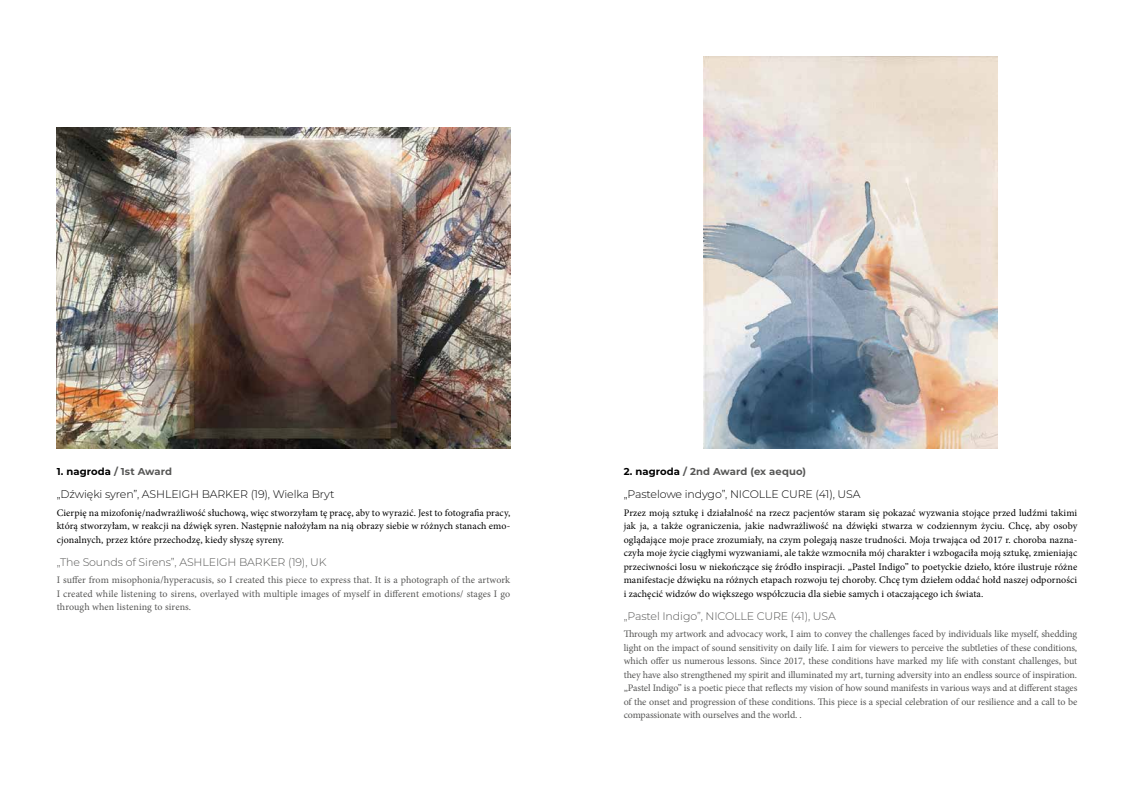
<style>
.page{position:relative;width:1134px;height:808px;background:#fff}
.page>*{position:absolute;margin:0;border:0;box-sizing:border-box;transform-origin:0 0}
.t1{font:300 11px "Montserrat";letter-spacing:-.01em;color:#000}
.t2{font:300 11px "Montserrat";letter-spacing:-.01em;color:#575756}
.t3{font:10px/13.5px "Minion Pro";letter-spacing:.01em;color:#000;text-align:justify}
.t4{font:10px/13.5px "Minion Pro";letter-spacing:-.005em;color:#575756;text-align:justify}
.t5{font:700 10px "Montserrat";letter-spacing:.01em;color:#575756}
.t6{font:700 10px "Montserrat";letter-spacing:.01em;color:#000}
.s1{color:#575756}
.s2{color:#000}
</style>
<div class="page">
<img style="left:57px;top:128px;width:453px;height:320px">
<img style="left:704px;top:57px;width:293px;height:391px">
<p class="t6" style="left:57px;top:464px;width:117px">1. nagroda <span class="s1">/ 1st Award</span></p>
<p class="t1" style="left:57px;top:487px;width:279px">„Dźwięki syren”, ASHLEIGH BARKER (19), Wielka Bryt</p>
<p class="t3" style="left:57px;top:506px;width:455px">Cierpię na mizofonię/nadwrażliwość słuchową, więc stworzyłam tę pracę, aby to wyrazić. Jest to fotografia pracy, którą stworzyłam, w reakcji na dźwięk syren. Następnie nałożyłam na nią obrazy siebie w różnych stanach emo&shy;cjonalnych, przez które przechodzę, kiedy słyszę syreny.</p>
<p class="t2" style="left:57px;top:554px;width:271px">„The Sounds of Sirens”, ASHLEIGH BARKER (19), UK</p>
<p class="t4" style="left:57px;top:573px;width:455px">I suffer from misophonia/hyperacusis, so I created this piece to express that. It is a photograph of the artwork I created while listening to sirens, overlayed with multiple images of myself in different emotions/ stages I go through when listening to sirens.</p>
<p class="t5" style="left:624px;top:464px;width:184px"><span class="s2">2. nagroda</span> / 2nd Award (ex aequo)</p>
<p class="t1" style="left:624px;top:487px;width:238px">„Pastelowe indygo”, NICOLLE CURE (41), USA</p>
<p class="t3" style="left:624px;top:506px;width:455px">Przez moją sztukę i działalność na rzecz pacjentów staram się pokazać wyzwania stojące przed ludźmi takimi jak ja, a także ograniczenia, jakie nadwrażliwość na dźwięki stwarza w codziennym życiu. Chcę, aby osoby oglądające moje prace zrozumiały, na czym polegają nasze trudności. Moja trwająca od 2017 r. choroba nazna&shy;czyła moje życie ciągłymi wyzwaniami, ale także wzmocniła mój charakter i wzbogaciła moją sztukę, zmieniając przeciwności losu w niekończące się źródło inspiracji. „Pastel Indigo” to poetyckie dzieło, które ilustruje różne manifestacje dźwięku na różnych etapach rozwoju tej choroby. Chcę tym dziełem oddać hołd naszej odporności i zachęcić widzów do większego współczucia dla siebie samych i otaczającego ich świata.</p>
<p class="t2" style="left:624px;top:608px;width:214px">„Pastel Indigo”, NICOLLE CURE (41), USA</p>
<p class="t4" style="left:624px;top:627px;width:455px">Through my artwork and advocacy work, I aim to convey the challenges faced by individuals like myself, shedding light on the impact of sound sensitivity on daily life. I aim for viewers to perceive the subtleties of these conditions, which offer us numerous lessons. Since 2017, these conditions have marked my life with constant challenges, but they have also strengthened my spirit and illuminated my art, turning adversity into an endless source of inspiration. „Pastel Indigo” is a poetic piece that reflects my vision of how sound manifests in various ways and at different stages of the onset and progression of these conditions. This piece is a special celebration of our resilience and a call to be compassionate with ourselves and the world. .</p>
</div>
